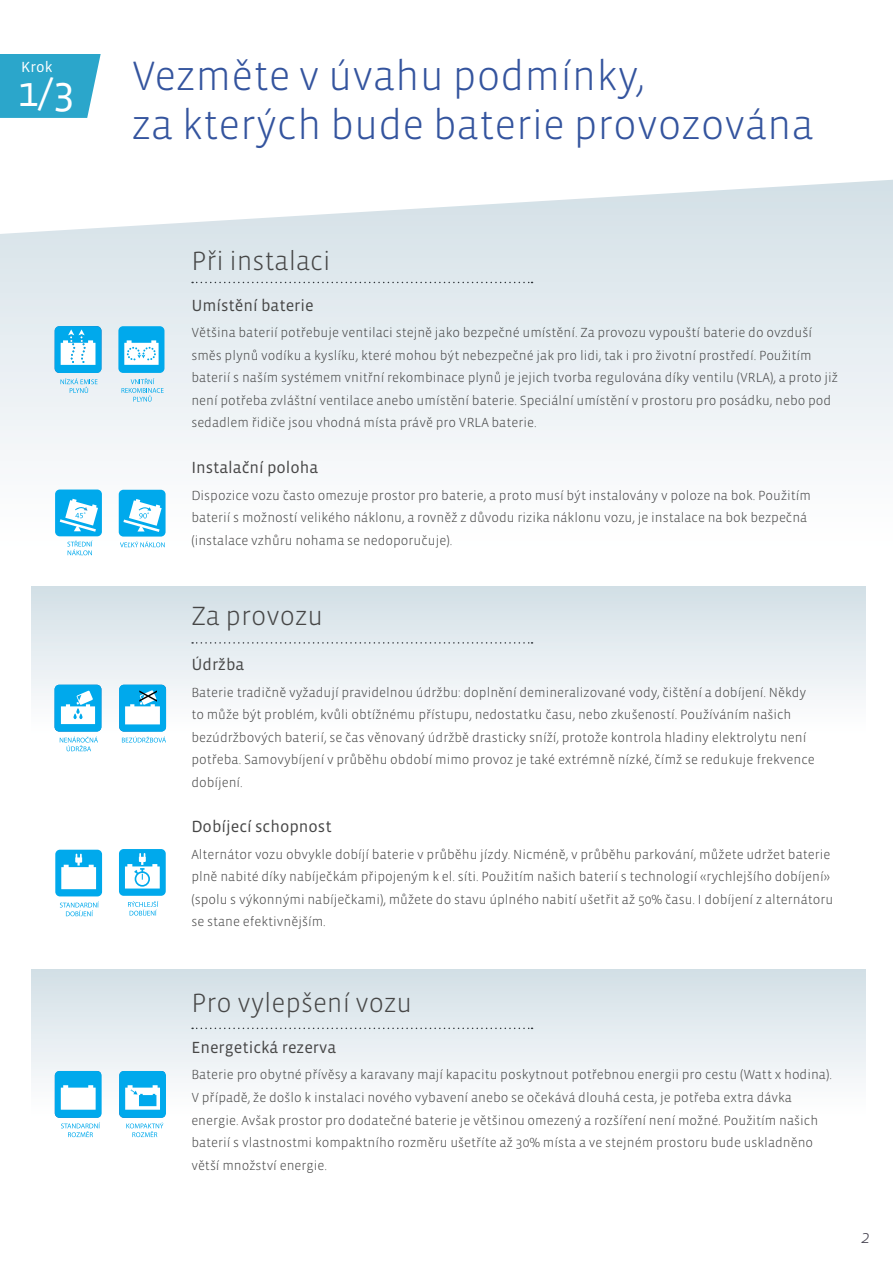
<style>
.page{position:relative;width:893px;height:1263px;background:#fff}
.page>*{position:absolute;margin:0;border:0;box-sizing:border-box;transform-origin:0 0}
.t1{font:300 42px/49.5px "Vista Sans OTCE";color:#34549e}
.t2{font:42px "Vista Sans OT";color:#fff}
.t3{font:300 27px "Vista Sans OTCE";color:#464646}
.t4{font:italic 300 18px "Vista Sans OT";color:#474451}
.t5{font:16.5px "Vista Sans OTCE";color:#464646}
.t6{font:15px "Vista Sans OTCE";color:#fff}
.t7{font:300 13.5px/22.5px "Vista Sans OTCE";color:#464646}
</style>
<div class="page">
<svg style="left:1px;top:234px;width:892px;height:410px"></svg>
<div style="left:32px;top:586px;width:834px;height:185px;background:linear-gradient(to bottom,#d4e0e7,#fff)"></div>
<div style="left:32px;top:969px;width:834px;height:185px;background:linear-gradient(to bottom,#d4e0e7,#fff)"></div>
<svg style="left:0;top:234px;width:1px;height:216px"></svg>
<svg style="left:4px;top:179px;width:889px;height:55px"></svg>
<svg style="left:192px;top:282px;width:340px;height:1px"></svg>
<svg style="left:192px;top:642px;width:340px;height:2px"></svg>
<svg style="left:192px;top:1027px;width:340px;height:2px"></svg>
<svg style="left:0;top:54px;width:101px;height:64px;background:#3aacce"></svg>
<svg style="left:55px;top:326px;width:46px;height:67px"></svg>
<div style="left:55px;top:489px;width:47px;height:47px;background:#00a9ec;border-radius:5px"></div>
<svg style="left:60px;top:499px;width:38px;height:33px"></svg>
<svg style="left:67px;top:541px;width:26px;height:14px"></svg>
<svg style="left:60px;top:737px;width:38px;height:14px"></svg>
<svg style="left:55px;top:685px;width:46px;height:46px"></svg>
<div style="left:55px;top:850px;width:47px;height:46px;background:#00a9ec;border-radius:5px"></div>
<svg style="left:61px;top:854px;width:35px;height:35px"></svg>
<svg style="left:60px;top:901px;width:39px;height:15px"></svg>
<svg style="left:55px;top:1071px;width:46px;height:66px"></svg>
<div style="left:119px;top:490px;width:47px;height:46px;background:#00a9ec;border-radius:5px"></div>
<svg style="left:123px;top:499px;width:39px;height:33px"></svg>
<svg style="left:120px;top:541px;width:45px;height:6px"></svg>
<svg style="left:119px;top:685px;width:47px;height:46px"></svg>
<svg style="left:122px;top:737px;width:44px;height:5px"></svg>
<div style="left:119px;top:849px;width:47px;height:47px;background:#00a9ec;border-radius:5px"></div>
<svg style="left:125px;top:853px;width:35px;height:35px"></svg>
<svg style="left:128px;top:901px;width:30px;height:15px"></svg>
<svg style="left:119px;top:1071px;width:46px;height:66px"></svg>
<div style="left:118px;top:326px;width:46px;height:47px;background:#00a9ec;border-radius:5px"></div>
<svg style="left:124px;top:340px;width:35px;height:25px"></svg>
<svg style="left:122px;top:378px;width:42px;height:24px"></svg>
<p class="t6" style="left:21px;top:58px;width:33px">Krok</p>
<h1 class="t1" style="left:132px;top:50px;width:683px">Vezměte v úvahu podmínky,<br>za kterých bude baterie provozována</h1>
<h1 class="t2" style="left:17px;top:70px;width:59px">1/3</h1>
<h2 class="t3" style="left:191px;top:244px;width:141px">Při instalaci</h2>
<p class="t5" style="left:191px;top:295px;width:124px">Umístění baterie</p>
<p class="t7" style="left:191px;top:321px;width:648px">Většina baterií potřebuje ventilaci stejně jako bezpečné umístění. Za provozu vypouští baterie do ovzduší směs plynů vodíku a kyslíku, které mohou být nebezpečné jak pro lidi, tak i pro životní prostředí. Použitím baterií s naším systémem vnitřní rekombinace plynů je jejich tvorba regulována díky ventilu (VRLA), a proto již není potřeba zvláštní ventilace anebo umístění baterie. Speciální umístění v prostoru pro posádku, nebo pod sedadlem řidiče jsou vhodná místa právě pro VRLA baterie.</p>
<p class="t5" style="left:191px;top:457px;width:129px">Instalační poloha</p>
<p class="t7" style="left:191px;top:483px;width:621px">Dispozice vozu často omezuje prostor pro baterie, a proto musí být instalovány v poloze na bok. Použitím baterií s možností velikého náklonu, a rovněž z důvodu rizika náklonu vozu, je instalace na bok bezpečná (instalace vzhůru nohama se nedoporučuje).</p>
<h2 class="t3" style="left:191px;top:599px;width:133px">Za provozu</h2>
<p class="t5" style="left:191px;top:654px;width:54px">Údržba</p>
<p class="t7" style="left:191px;top:681px;width:625px">Baterie tradičně vyžadují pravidelnou údržbu: doplnění demineralizované vody, čištění a dobíjení. Někdy to může být problém, kvůli obtížnému přístupu, nedostatku času, nebo zkušeností. Používáním našich bezúdržbových baterií, se čas věnovaný údržbě drasticky sníží, protože kontrola hladiny elektrolytu není potřeba. Samovybíjení v průběhu období mimo provoz je také extrémně nízké, čímž se redukuje frekvence dobíjení.</p>
<p class="t5" style="left:191px;top:816px;width:142px">Dobíjecí schopnost</p>
<p class="t7" style="left:191px;top:843px;width:643px">Alternátor vozu obvykle dobíjí baterie v průběhu jízdy. Nicméně, v průběhu parkování, můžete udržet baterie plně nabité díky nabíječkám připojeným k el. síti. Použitím našich baterií s technologií «rychlejšího dobíjení» (spolu s výkonnými nabíječkami), můžete do stavu úplného nabití ušetřit až 50% času. I dobíjení z alternátoru se stane efektivnějším.</p>
<h2 class="t3" style="left:191px;top:986px;width:222px">Pro vylepšení vozu</h2>
<p class="t5" style="left:191px;top:1037px;width:146px">Energetická rezerva</p>
<p class="t7" style="left:191px;top:1063px;width:642px">Baterie pro obytné přívěsy a karavany mají kapacitu poskytnout potřebnou energii pro cestu (Watt x hodina).<br>V případě, že došlo k instalaci nového vybavení anebo se očekává dlouhá cesta, je potřeba extra dávka energie. Avšak prostor pro dodatečné baterie je většinou omezený a rozšíření není možné. Použitím našich baterií s vlastnostmi kompaktního rozměru ušetříte až 30% místa a ve stejném prostoru bude uskladněno větší množství energie.</p>
<h3 class="t4" style="left:861px;top:1228px;width:10px">2</h3>
</div>
